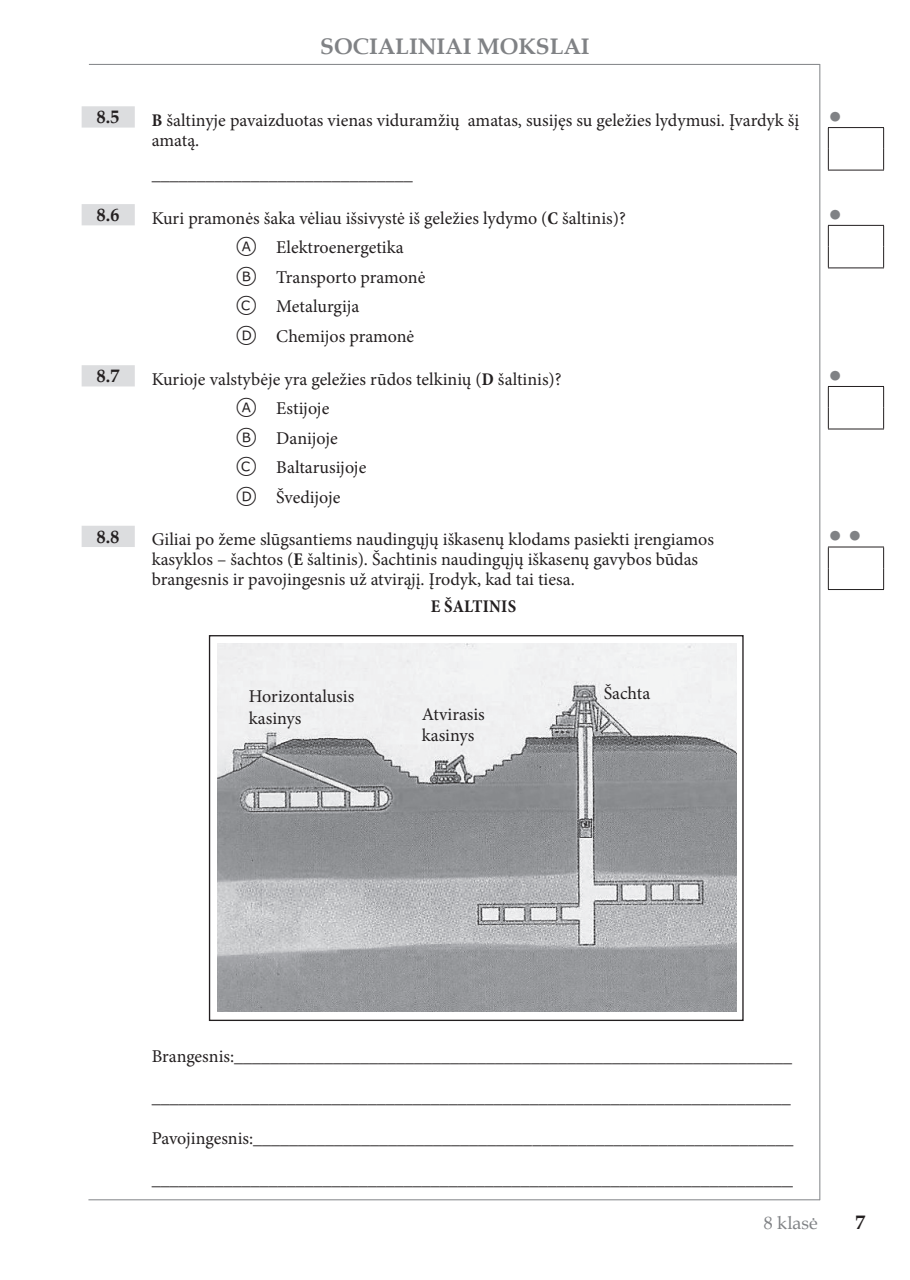
<style>
.page{position:relative;width:910px;height:1280px;background:#fff}
.page>*{position:absolute;margin:0;border:0;box-sizing:border-box;transform-origin:0 0}
.t1{font:700 22.5px "Book Antiqua";color:#808285}
.t2{font:22.5px "Arial";color:#808285}
.t3{font:700 19.5px "Book Antiqua";color:#231f20}
.t4{font:18px/29.5px "Minion Pro";color:#231f20}
.t5{font:700 18px "Book Antiqua";color:#231f20}
.t6{font:700 condensed 18px "Minion Pro";letter-spacing:.01em;color:#231f20}
.t7{font:18px "Book Antiqua";color:#808285}
.s1{font-weight:700;font-stretch:condensed}
.s2{font-family:"TIMSS options";font-size:24px}
</style>
<div class="page">
<hr style="left:89px;top:64px;width:731px;height:1px;background:#808285">
<hr style="left:819px;top:64px;width:1px;height:1136px;background:#808285">
<hr style="left:88px;top:1199px;width:732px;height:1px;background:#808285">
<svg style="left:82px;top:106px;width:53px;height:441px"></svg>
<hr style="left:828px;top:127px;width:56px;height:1px;background:#231f20">
<svg style="left:828px;top:128px;width:1px;height:42px"></svg>
<svg style="left:883px;top:128px;width:1px;height:42px"></svg>
<hr style="left:828px;top:170px;width:56px;height:1px;background:#231f20">
<hr style="left:828px;top:225px;width:56px;height:1px;background:#231f20">
<svg style="left:828px;top:226px;width:1px;height:41px"></svg>
<svg style="left:883px;top:226px;width:1px;height:41px"></svg>
<hr style="left:828px;top:267px;width:56px;height:1px;background:#231f20">
<hr style="left:828px;top:386px;width:56px;height:1px;background:#231f20">
<svg style="left:828px;top:387px;width:1px;height:42px"></svg>
<svg style="left:883px;top:387px;width:1px;height:42px"></svg>
<hr style="left:828px;top:429px;width:56px;height:1px;background:#231f20">
<hr style="left:828px;top:547px;width:56px;height:1px;background:#231f20">
<svg style="left:828px;top:547px;width:1px;height:42px"></svg>
<svg style="left:883px;top:547px;width:1px;height:42px"></svg>
<hr style="left:828px;top:589px;width:56px;height:1px;background:#231f20">
<img style="left:218px;top:644px;width:518px;height:368px">
<p class="t1" style="left:320px;top:31px;width:271px">SOCIALINIAI MOKSLAI</p>
<p class="t5" style="left:97px;top:105px;width:24px">8.5</p>
<p class="t4" style="left:152px;top:110px;width:649px;line-height:19.8px"><span class="s1">B</span> šaltinyje pavaizduotas vienas viduramžių amatas, susijęs su geležies lydymusi. Įvardyk šį amatą.</p>
<p class="t4" style="left:152px;top:160px;width:262px">_____________________________</p>
<p class="t2" style="left:828px;top:100px;width:15px">●</p>
<p class="t5" style="left:97px;top:203px;width:24px">8.6</p>
<p class="t4" style="left:237px;top:203px;width:390px;text-indent:-85px">Kuri pramonės šaka vėliau išsivystė iš geležies lydymo (<span class="s1">C</span> šaltinis)?<br><span class="s2">A</span> Elektroenergetika<br><span class="s2">B</span> Transporto pramonė<br><span class="s2">C</span> Metalurgija<br><span class="s2">D</span> Chemijos pramonė</p>
<p class="t2" style="left:828px;top:198px;width:15px">●</p>
<p class="t5" style="left:97px;top:364px;width:24px">8.7</p>
<p class="t4" style="left:237px;top:364px;width:326px;text-indent:-85px">Kurioje valstybėje yra geležies rūdos telkinių (<span class="s1">D</span> šaltinis)?<br><span class="s2">A</span> Estijoje<br><span class="s2">B</span> Danijoje<br><span class="s2">C</span> Baltarusijoje<br><span class="s2">D</span> Švedijoje</p>
<p class="t2" style="left:828px;top:359px;width:15px">●</p>
<p class="t5" style="left:97px;top:524px;width:24px">8.8</p>
<p class="t4" style="left:152px;top:530px;width:564px;line-height:19.8px">Giliai po žeme slūgsantiems naudingųjų iškasenų klodams pasiekti įrengiamos kasyklos – šachtos (<span class="s1">E</span> šaltinis). Šachtinis naudingųjų iškasenų gavybos būdas brangesnis ir pavojingesnis už atvirąjį. Įrodyk, kad tai tiesa.</p>
<p class="t6" style="left:431px;top:594px;width:87px">E ŠALTINIS</p>
<p class="t2" style="left:828px;top:519px;width:35px">● ●</p>
<p class="t4" style="left:249px;top:685px;width:107px;line-height:21.6px">Horizontalusis kasinys</p>
<p class="t4" style="left:422px;top:703px;width:64px;line-height:21.6px">Atvirasis kasinys</p>
<p class="t4" style="left:604px;top:678px;width:48px">Šachta</p>
<p class="t4" style="left:152px;top:1042px;width:642px">Brangesnis:______________________________________________________________</p>
<p class="t4" style="left:152px;top:1083px;width:640px">_______________________________________________________________________</p>
<p class="t4" style="left:152px;top:1124px;width:643px">Pavojingesnis:____________________________________________________________</p>
<p class="t4" style="left:152px;top:1165px;width:643px">_______________________________________________________________________</p>
<p class="t7" style="left:764px;top:1210px;width:55px">8 klasė</p>
<p class="t3" style="left:856px;top:1209px;width:11px">7</p>
</div>
